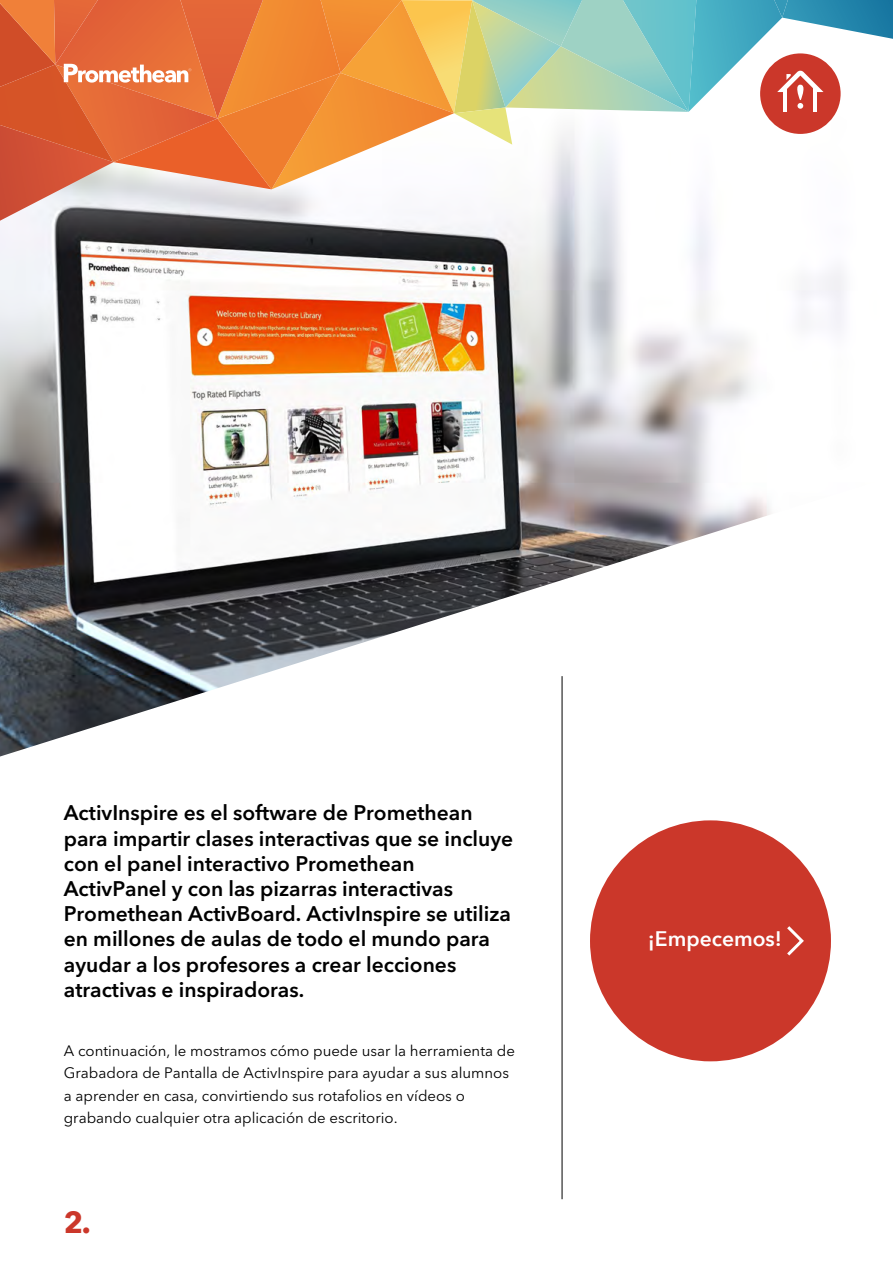
<style>
.page{position:relative;width:893px;height:1263px;background:#fff}
.page>*{position:absolute;margin:0;border:0;box-sizing:border-box;transform-origin:0 0}
.t1{font:700 30px "Avenir Next";color:#cb372a}
.t2{font:600 21px/25.3px "Avenir Next LT Pro";color:#000}
.t3{font:600 21px "Avenir Next";color:#fff}
.t4{font:15px/22.5px "Avenir Next LT Pro";color:#000}
</style>
<div class="page">
<img style="left:0;top:227px;width:844px;height:529px">
<hr style="left:562px;top:676px;width:1px;height:523px;background:#000">
<div style="left:590px;top:820px;width:241px;height:241px;background:#cb372a;border-radius:50%"></div>
<svg style="left:787px;top:926px;width:17px;height:30px"></svg>
<svg style="left:0;top:0;width:893px;height:227px"></svg>
<p class="t2" style="left:64px;top:800px;width:451px">ActivInspire es el software de Promethean para impartir clases interactivas que se incluye con el panel interactivo Promethean ActivPanel y con las pizarras interactivas Promethean ActivBoard. ActivInspire se utiliza en millones de aulas de todo el mundo para ayudar a los profesores a crear lecciones atractivas e inspiradoras.</p>
<p class="t4" style="left:64px;top:1039px;width:453px">A continuación, le mostramos cómo puede usar la herramienta de Grabadora de Pantalla de ActivInspire para ayudar a sus alumnos a aprender en casa, convirtiendo sus rotafolios en vídeos o grabando cualquier otra aplicación de escritorio.</p>
<h1 class="t1" style="left:64px;top:1196px;width:29px">2.</h1>
<p class="t3" style="left:648px;top:921px;width:136px">¡Empecemos!</p>
</div>
